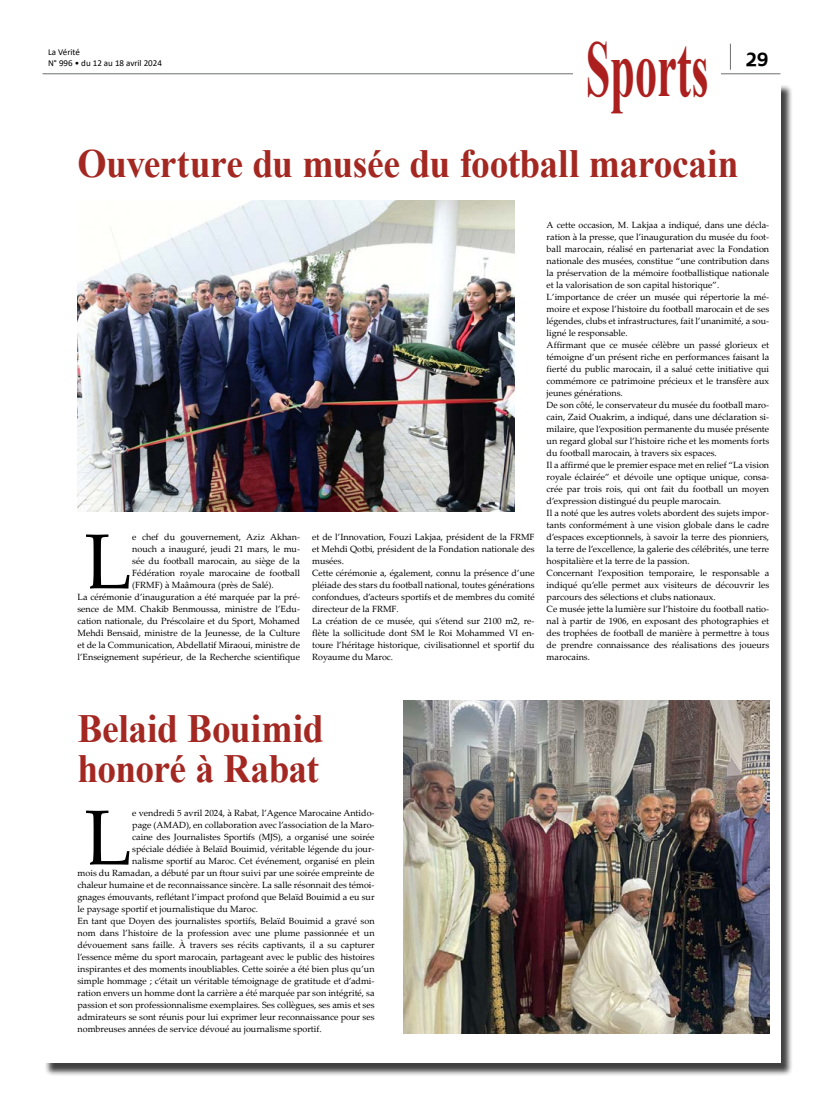
<style>
.page{position:relative;width:823px;height:1106px;background:#fff}
.page>*{position:absolute;margin:0;border:0;box-sizing:border-box;transform-origin:0 0}
.t1{font:700 79.4px "Times New Roman";color:#ac1f1f;scale:.56 1}
.t2{font:77.9px "Palatino Linotype";color:#000}
.t3{font:700 40px/40px "Times New Roman";letter-spacing:-.015em;color:#a42822;scale:.94 1}
.t4{font:700 36.5px "Times New Roman";color:#ac1f1f;scale:.56 1}
.t5{font:9px/12px "Palatino Linotype";color:#000}
.t6{font:9px/10.8px "Calibri";color:#000}
</style>
<div class="page">
<div style="left:44px;top:84px;width:748px;height:992px;background:#000;opacity:.75"></div>
<div style="left:43px;top:82px;width:737px;height:981px;background:#fff"></div>
<hr style="left:43px;top:73px;width:737px;height:1px;background:#6d6e71">
<svg style="left:729px;top:44px;width:1px;height:25px"></svg>
<img style="left:403px;top:700px;width:365px;height:333px">
<img style="left:77px;top:201px;width:437px;height:310px">
<div style="left:573px;top:43px;width:147px;height:53px;background:#fff"></div>
<h1 class="t1" style="left:585px;top:12px;width:220px">Sports</h1>
<p class="t6" style="left:48px;top:47px;width:115px">La Vérité<br>N° 996 • du 12 au 18 avril 2024</p>
<h3 class="t4" style="left:664px;top:33px;width:186px">Sports <sup>29</sup></h3>
<h3 class="t3" style="left:77px;top:143px;width:704px">Ouverture du musée du football marocain</h3>
<h2 class="t2" style="left:85px;top:506px;width:49px">L</h2>
<p class="t5" style="left:132px;top:531px;width:169px">e chef du gouvernement, Aziz Akhan-</p>
<p class="t5" style="left:132px;top:543px;width:169px">nouch a inauguré, jeudi 21 mars, le mu-</p>
<p class="t5" style="left:132px;top:555px;width:169px">sée du football marocain, au siège de la</p>
<p class="t5" style="left:132px;top:567px;width:169px">Fédération royale marocaine de football</p>
<p class="t5" style="left:132px;top:579px;width:143px">(FRMF) à Maâmoura (près de Salé).</p>
<p class="t5" style="left:77px;top:591px;width:224px">La cérémonie d’inauguration a été marquée par la pré-</p>
<p class="t5" style="left:77px;top:603px;width:224px">sence de MM. Chakib Benmoussa, ministre de l’Edu-</p>
<p class="t5" style="left:77px;top:615px;width:224px">cation nationale, du Préscolaire et du Sport, Mohamed</p>
<p class="t5" style="left:77px;top:627px;width:224px">Mehdi Bensaid, ministre de la Jeunesse, de la Culture</p>
<p class="t5" style="left:77px;top:639px;width:224px">et de la Communication, Abdellatif Miraoui, ministre de</p>
<p class="t5" style="left:77px;top:651px;width:224px">l’Enseignement supérieur, de la Recherche scientifique</p>
<p class="t5" style="left:312px;top:531px;width:224px">et de l’Innovation, Fouzi Lakjaa, président de la FRMF et Mehdi Qotbi, président de la Fondation nationale des musées.<br>Cette cérémonie a, également, connu la présence d’une pléiade des stars du football national, toutes générations confondues, d’acteurs sportifs et de membres du comité directeur de la FRMF.<br>La création de ce musée, qui s’étend sur 2100 m2, re&shy;flète la sollicitude dont SM le Roi Mohammed VI en&shy;toure l’héritage historique, civilisationnel et sportif du Royaume du Maroc.</p>
<p class="t5" style="left:546px;top:219px;width:224px">A cette occasion, M. Lakjaa a indiqué, dans une décla&shy;ration à la presse, que l’inauguration du musée du foot&shy;ball marocain, réalisé en partenariat avec la Fondation nationale des musées, constitue “une contribution dans la préservation de la mémoire footballistique nationale et la valorisation de son capital historique”.<br>L’importance de créer un musée qui répertorie la mé&shy;moire et expose l’histoire du football marocain et de ses légendes, clubs et infrastructures, fait l’unanimité, a sou&shy;ligné le responsable.<br>Affirmant que ce musée célèbre un passé glorieux et témoigne d’un présent riche en performances faisant la fierté du public marocain, il a salué cette initiative qui commémore ce patrimoine précieux et le transfère aux jeunes générations.<br>De son côté, le conservateur du musée du football maro&shy;cain, Zaid Ouakrim, a indiqué, dans une déclaration si&shy;milaire, que l’exposition permanente du musée présente un regard global sur l’histoire riche et les moments forts du football marocain, à travers six espaces.<br>Il a affirmé que le premier espace met en relief “La vision royale éclairée” et dévoile une optique unique, consa&shy;crée par trois rois, qui ont fait du football un moyen d’expression distingué du peuple marocain.<br>Il a noté que les autres volets abordent des sujets impor&shy;tants conformément à une vision globale dans le cadre d’espaces exceptionnels, à savoir la terre des pionniers, la terre de l’excellence, la galerie des célébrités, une terre hospitalière et la terre de la passion.<br>Concernant l’exposition temporaire, le responsable a indiqué qu’elle permet aux visiteurs de découvrir les parcours des sélections et clubs nationaux.<br>Ce musée jette la lumière sur l’histoire du football natio&shy;nal à partir de 1906, en exposant des photographies et des trophées de football de manière à permettre à tous de prendre connaissance des réalisations des joueurs marocains.</p>
<h3 class="t3" style="left:77px;top:707px;width:263px">Belaid Bouimid honoré à Rabat</h3>
<h2 class="t2" style="left:85px;top:782px;width:49px">L</h2>
<p class="t5" style="left:132px;top:807px;width:244px">e vendredi 5 avril 2024, à Rabat, l’Agence Marocaine Antido-</p>
<p class="t5" style="left:132px;top:819px;width:244px">page (AMAD), en collaboration avec l’association de la Maro-</p>
<p class="t5" style="left:132px;top:831px;width:244px">caine des Journalistes Sportifs (MJS), a organisé une soirée</p>
<p class="t5" style="left:132px;top:843px;width:244px">spéciale dédiée à Belaïd Bouimid, véritable légende du jour-</p>
<p class="t5" style="left:132px;top:855px;width:244px">nalisme sportif au Maroc. Cet événement, organisé en plein</p>
<p class="t5" style="left:77px;top:867px;width:298px">mois du Ramadan, a débuté par un ftour suivi par une soirée empreinte de</p>
<p class="t5" style="left:77px;top:879px;width:298px">chaleur humaine et de reconnaissance sincère. La salle résonnait des témoi-</p>
<p class="t5" style="left:77px;top:891px;width:298px">gnages émouvants, reflétant l’impact profond que Belaïd Bouimid a eu sur</p>
<p class="t5" style="left:77px;top:903px;width:182px">le paysage sportif et journalistique du Maroc.</p>
<p class="t5" style="left:77px;top:915px;width:298px">En tant que Doyen des journalistes sportifs, Belaïd Bouimid a gravé son</p>
<p class="t5" style="left:77px;top:927px;width:298px">nom dans l’histoire de la profession avec une plume passionnée et un</p>
<p class="t5" style="left:77px;top:939px;width:298px">dévouement sans faille. À travers ses récits captivants, il a su capturer</p>
<p class="t5" style="left:77px;top:951px;width:298px">l’essence même du sport marocain, partageant avec le public des histoires</p>
<p class="t5" style="left:77px;top:963px;width:298px">inspirantes et des moments inoubliables. Cette soirée a été bien plus qu’un</p>
<p class="t5" style="left:77px;top:975px;width:298px">simple hommage ; c’était un véritable témoignage de gratitude et d’admi-</p>
<p class="t5" style="left:77px;top:987px;width:298px">ration envers un homme dont la carrière a été marquée par son intégrité, sa</p>
<p class="t5" style="left:77px;top:999px;width:298px">passion et son professionnalisme exemplaires. Ses collègues, ses amis et ses</p>
<p class="t5" style="left:77px;top:1011px;width:298px">admirateurs se sont réunis pour lui exprimer leur reconnaissance pour ses</p>
<p class="t5" style="left:77px;top:1023px;width:245px">nombreuses années de service dévoué au journalisme sportif.</p>
</div>
